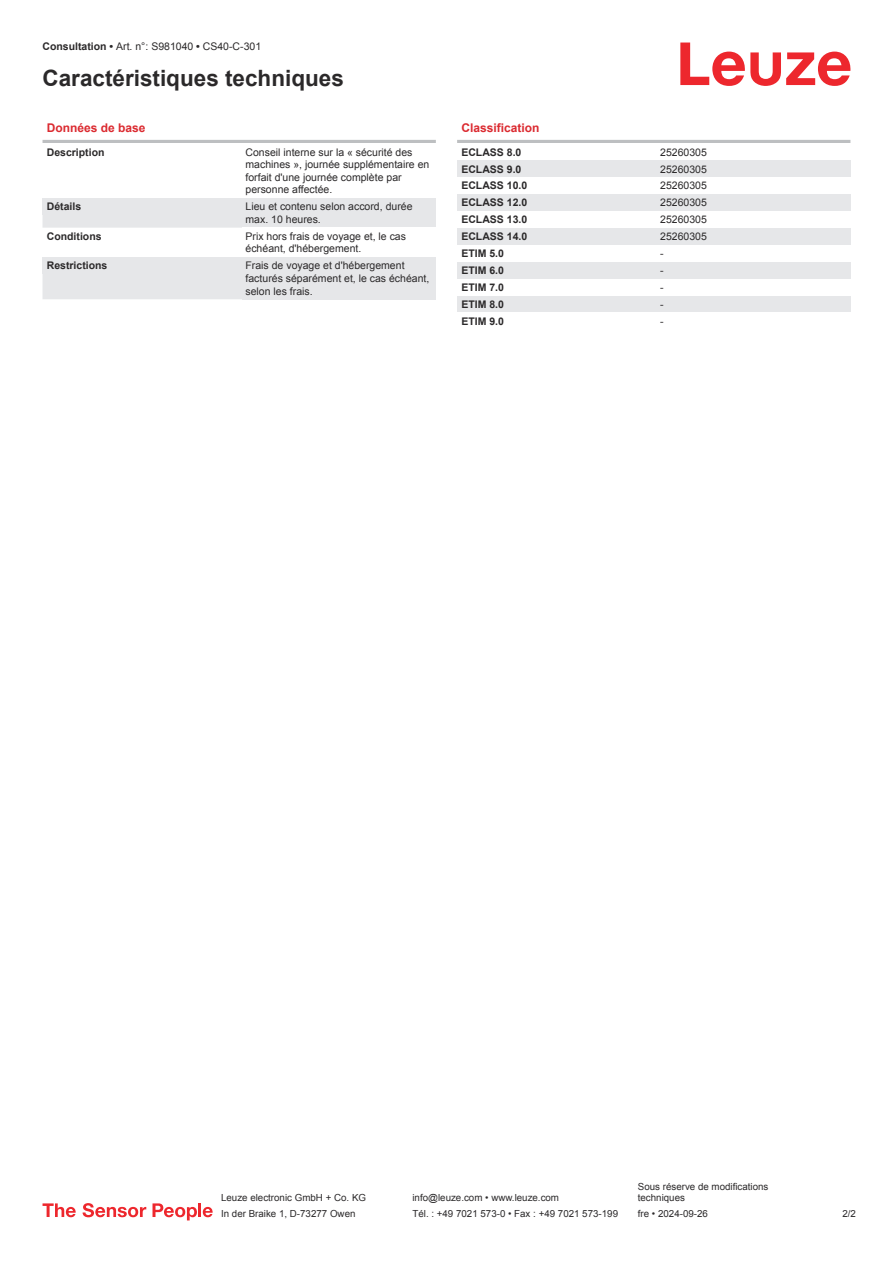
<style>
.page{position:relative;width:893px;height:1263px;background:#fff}
.page>*{position:absolute;margin:0;border:0;box-sizing:border-box;transform-origin:0 0}
.t1{font:700 22.5px "Arial";color:#2b292a}
.t2{font:700 12px "Arial";color:#db2a30}
.t3{font:10.5px/12.6px "Arial";color:#2b292a}
.t4{font:700 10.5px "Arial";color:#2b292a}
.t5{font:9.75px/11.7px "Arial";color:#2b292a}
.s1{font-weight:700}
</style>
<div class="page">
<svg style="left:680px;top:43px;width:170px;height:43px"></svg>
<svg style="left:43px;top:215px;width:199px;height:84px"></svg>
<hr style="left:43px;top:140px;width:393px;height:3px;background:#bdbfc1">
<div style="left:43px;top:198px;width:199px;height:17px;background:#e6e7e9"></div>
<div style="left:242px;top:198px;width:194px;height:30px;background:#e6e7e9"></div>
<div style="left:43px;top:228px;width:199px;height:17px;background:#fff"></div>
<div style="left:43px;top:257px;width:199px;height:17px;background:#e6e7e9"></div>
<div style="left:242px;top:257px;width:194px;height:42px;background:#e6e7e9"></div>
<hr style="left:457px;top:140px;width:393px;height:3px;background:#bdbfc1">
<div style="left:457px;top:160px;width:200px;height:17px;background:#e6e7e9"></div>
<div style="left:657px;top:160px;width:193px;height:17px;background:#e6e7e9"></div>
<div style="left:457px;top:194px;width:200px;height:17px;background:#e6e7e9"></div>
<div style="left:657px;top:194px;width:193px;height:17px;background:#e6e7e9"></div>
<div style="left:457px;top:228px;width:200px;height:17px;background:#e6e7e9"></div>
<div style="left:657px;top:228px;width:193px;height:17px;background:#e6e7e9"></div>
<div style="left:457px;top:262px;width:200px;height:17px;background:#e6e7e9"></div>
<div style="left:657px;top:262px;width:193px;height:17px;background:#e6e7e9"></div>
<div style="left:457px;top:296px;width:200px;height:16px;background:#e6e7e9"></div>
<div style="left:657px;top:296px;width:193px;height:16px;background:#e6e7e9"></div>
<svg style="left:43px;top:1203px;width:33px;height:14px"></svg>
<svg style="left:83px;top:1203px;width:63px;height:14px"></svg>
<svg style="left:153px;top:1203px;width:44px;height:17px"></svg>
<hr style="left:198px;top:1203px;width:3px;height:14px;background:#ed272d">
<svg style="left:203px;top:1207px;width:10px;height:10px"></svg>
<p class="t3" style="left:43px;top:41px;width:220px"><span class="s1">Consultation •</span> Art. n°: S981040 <span class="s1">•</span> CS40-C-301</p>
<h1 class="t1" style="left:43px;top:70px;width:303px">Caractéristiques techniques</h1>
<p class="t2" style="left:47px;top:123px;width:100px">Données de base</p>
<p class="t4" style="left:47px;top:148px;width:59px">Description</p>
<p class="t3" style="left:246px;top:147px;width:185px">Conseil interne sur la « sécurité des machines », journée supplémentaire en forfait d'une journée complète par personne affectée.</p>
<p class="t4" style="left:47px;top:203px;width:36px">Détails</p>
<p class="t3" style="left:246px;top:201px;width:168px">Lieu et contenu selon accord, durée max. 10 heures.</p>
<p class="t4" style="left:47px;top:232px;width:56px">Conditions</p>
<p class="t3" style="left:246px;top:231px;width:162px">Prix hors frais de voyage et, le cas échéant, d'hébergement.</p>
<p class="t4" style="left:47px;top:262px;width:62px">Restrictions</p>
<p class="t3" style="left:246px;top:260px;width:185px">Frais de voyage et d'hébergement facturés séparément et, le cas échéant, selon les frais.</p>
<p class="t2" style="left:461px;top:123px;width:80px">Classification</p>
<p class="t4" style="left:461px;top:148px;width:62px">ECLASS 8.0</p>
<p class="t3" style="left:660px;top:147px;width:48px">25260305</p>
<p class="t4" style="left:461px;top:165px;width:62px">ECLASS 9.0</p>
<p class="t3" style="left:660px;top:164px;width:48px">25260305</p>
<p class="t4" style="left:461px;top:182px;width:67px">ECLASS 10.0</p>
<p class="t3" style="left:660px;top:180px;width:48px">25260305</p>
<p class="t4" style="left:461px;top:199px;width:67px">ECLASS 12.0</p>
<p class="t3" style="left:660px;top:197px;width:48px">25260305</p>
<p class="t4" style="left:461px;top:216px;width:67px">ECLASS 13.0</p>
<p class="t3" style="left:660px;top:214px;width:48px">25260305</p>
<p class="t4" style="left:461px;top:233px;width:67px">ECLASS 14.0</p>
<p class="t3" style="left:660px;top:231px;width:48px">25260305</p>
<p class="t4" style="left:461px;top:249px;width:44px">ETIM 5.0</p>
<p class="t3" style="left:660px;top:248px;width:5px">-</p>
<p class="t4" style="left:461px;top:266px;width:44px">ETIM 6.0</p>
<p class="t3" style="left:660px;top:265px;width:5px">-</p>
<p class="t4" style="left:461px;top:283px;width:44px">ETIM 7.0</p>
<p class="t3" style="left:660px;top:282px;width:5px">-</p>
<p class="t4" style="left:461px;top:300px;width:44px">ETIM 8.0</p>
<p class="t3" style="left:660px;top:299px;width:5px">-</p>
<p class="t4" style="left:461px;top:317px;width:44px">ETIM 9.0</p>
<p class="t3" style="left:660px;top:316px;width:5px">-</p>
<p class="t5" style="left:221px;top:1193px;width:146px">Leuze electronic GmbH + Co. KG</p>
<p class="t5" style="left:412px;top:1193px;width:148px">info@leuze.com • www.leuze.com</p>
<p class="t5" style="left:638px;top:1181px;width:132px">Sous réserve de modifications techniques</p>
<p class="t5" style="left:221px;top:1209px;width:136px">In der Braike 1, D-73277 Owen</p>
<p class="t5" style="left:412px;top:1209px;width:207px">Tél. : +49 7021 573-0 • Fax : +49 7021 573-199</p>
<p class="t5" style="left:638px;top:1209px;width:72px">fre • 2024-09-26</p>
<p class="t5" style="left:842px;top:1209px;width:15px">2 /2</p>
</div>
